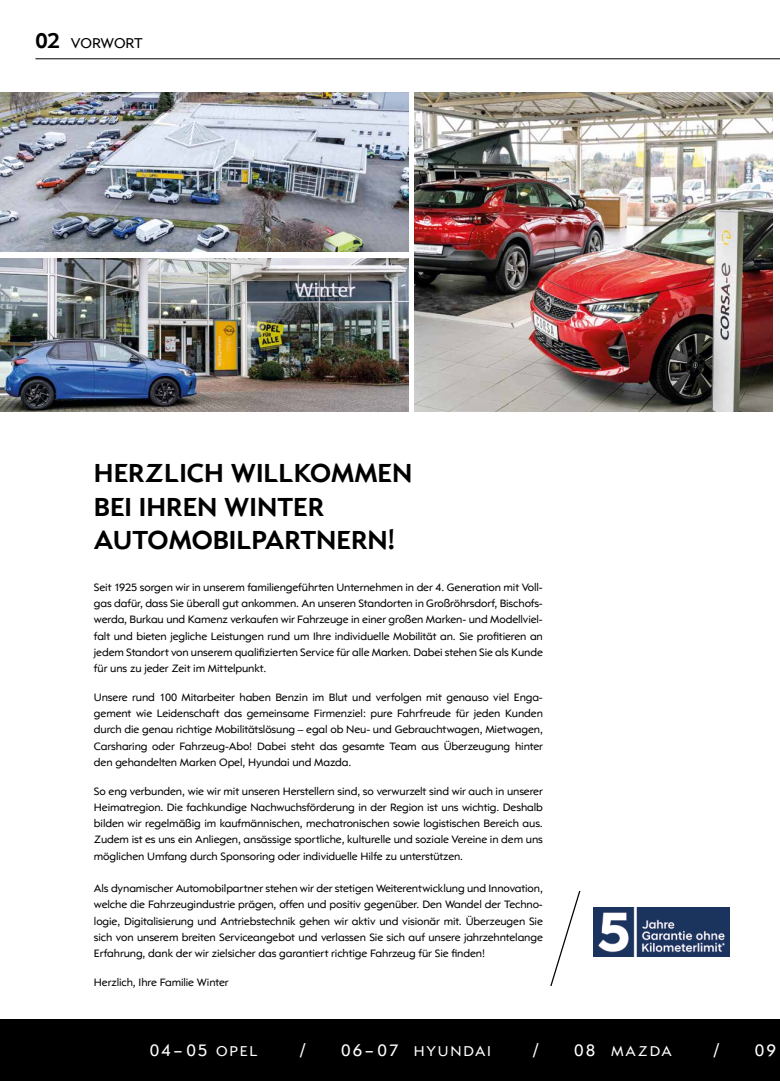
<style>
.page{position:relative;width:780px;height:1081px;background:#fff}
.page>*{position:absolute;margin:0;border:0;box-sizing:border-box;transform-origin:0 0}
.t1{font:700 27.5px/33.8px "Opel Sans";color:#000}
.t2{font:17.5px "Opel Sans";color:#fff}
.t3{font:15px "Opel Sans";letter-spacing:.12em;color:#fff}
.t4{font:15px "Opel Sans";letter-spacing:-.015em;color:#000}
.t5{font:11.25px/16.2px "Opel Sans";letter-spacing:-.01em;color:#000;text-align:justify}
.s1{font-weight:700;font-size:22.5px}
.s2{font-size:15px}
.s3{font-size:17.5px}
</style>
<div class="page">
<img style="left:0;top:258px;width:408px;height:153px">
<img style="left:415px;top:92px;width:357px;height:319px">
<hr style="left:35px;top:58px;width:745px;height:1px;background:#000">
<div style="left:0;top:1019px;width:780px;height:62px;background:#000"></div>
<img style="left:593px;top:907px;width:137px;height:50px">
<svg style="left:550px;top:891px;width:31px;height:95px"></svg>
<img style="left:0;top:92px;width:408px;height:160px">
<h3 class="t4" style="left:35px;top:34px;width:109px"><span class="s1">02</span> VORWORT</h3>
<h1 class="t1" style="left:94px;top:455px;width:320px">HERZLICH WILLKOMMEN<br>BEI IHREN WINTER<br>AUTOMOBILPARTNERN!</h1>
<p class="t5" style="left:94px;top:579px;width:450px">Seit 1925 sorgen wir in unserem familiengeführten Unternehmen in der 4. Generation mit Voll&shy;gas dafür, dass Sie überall gut ankommen. An unseren Standorten in Großröhrsdorf, Bischofs&shy;werda, Burkau und Kamenz verkaufen wir Fahrzeuge in einer großen Marken- und Modellviel&shy;falt und bieten jegliche Leistungen rund um Ihre individuelle Mobilität an. Sie profitieren an jedem Standort von unserem qualifizierten Service für alle Marken. Dabei stehen Sie als Kunde für uns zu jeder Zeit im Mittelpunkt.</p>
<p class="t5" style="left:94px;top:689px;width:450px">Unsere rund 100 Mitarbeiter haben Benzin im Blut und verfolgen mit genauso viel Enga&shy;gement wie Leidenschaft das gemeinsame Firmenziel: pure Fahrfreude für jeden Kunden durch die genau richtige Mobilitätslösung – egal ob Neu- und Gebrauchtwagen, Mietwagen, Carsharing oder Fahrzeug-Abo! Dabei steht das gesamte Team aus Überzeugung hinter den gehandelten Marken Opel, Hyundai und Mazda.</p>
<p class="t5" style="left:94px;top:782px;width:450px">So eng verbunden, wie wir mit unseren Herstellern sind, so verwurzelt sind wir auch in unserer Heimatregion. Die fachkundige Nachwuchsförderung in der Region ist uns wichtig. Deshalb bilden wir regelmäßig im kaufmännischen, mechatronischen sowie logistischen Bereich aus.<br>Zudem ist es uns ein Anliegen, ansässige sportliche, kulturelle und soziale Vereine in dem uns möglichen Umfang durch Sponsoring oder individuelle Hilfe zu unterstützen.</p>
<p class="t5" style="left:94px;top:880px;width:450px">Als dynamischer Automobilpartner stehen wir der stetigen Weiterentwicklung und Innovation, welche die Fahrzeugindustrie prägen, offen und positiv gegenüber. Den Wandel der Techno&shy;logie, Digitalisierung und Antriebstechnik gehen wir aktiv und visionär mit. Überzeugen Sie sich von unserem breiten Serviceangebot und verlassen Sie sich auf unsere jahrzehntelange Erfahrung, dank der wir zielsicher das garantiert richtige Fahrzeug für Sie finden!</p>
<p class="t5" style="left:94px;top:974px;width:136px">Herzlich, Ihre Familie Winter</p>
<h2 class="t2" style="left:150px;top:1039px;width:109px">04-05 <span class="s2">OPEL</span></h2>
<h2 class="t2" style="left:300px;top:1039px;width:7px">/</h2>
<h3 class="t3" style="left:341px;top:1041px;width:151px"><span class="s3">06-07</span> HYUNDAI</h3>
<h2 class="t2" style="left:533px;top:1039px;width:7px">/</h2>
<h3 class="t3" style="left:574px;top:1041px;width:99px"><span class="s3">08</span> MAZDA</h3>
<h2 class="t2" style="left:714px;top:1039px;width:7px">/</h2>
<h2 class="t2" style="left:755px;top:1039px;width:23px">09</h2>
</div>
